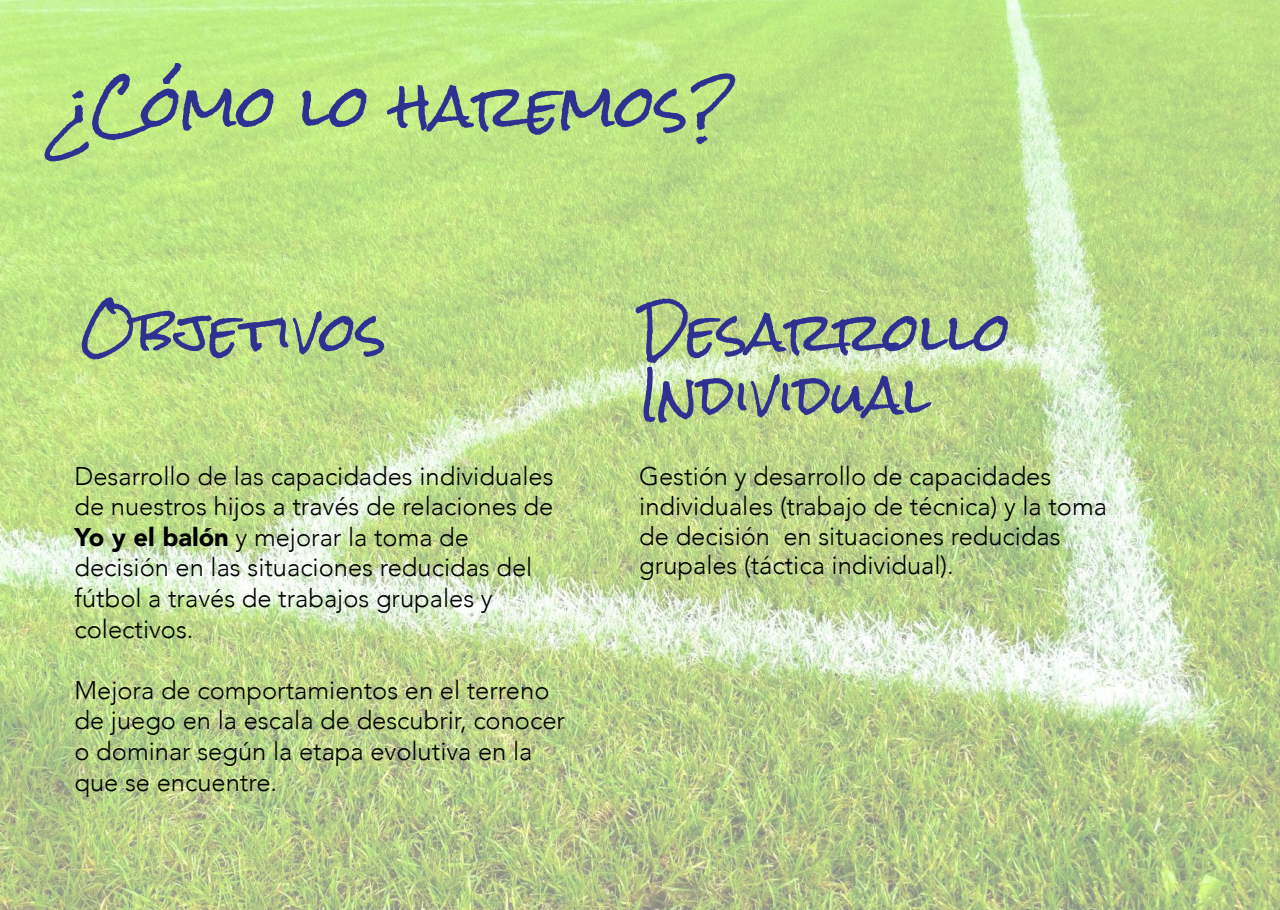
<style>
.page{position:relative;width:1280px;height:910px;background:#fff}
.page>*{position:absolute;margin:0;border:0;box-sizing:border-box;transform-origin:0 0}
.t1{font:57.3px "Rock Salt";color:#2e3192}
.t2{font:52.5px/63px "Rock Salt";color:#2e3192}
.t3{font:300 25.5px/30.6px "Avenir";color:#000}
.s1{font-weight:900}
</style>
<div class="page">
<img style="left:0;top:0;width:1280px;height:910px">
<h1 class="t1" style="left:60px;top:76px;width:676px">¿Cómo lo haremos?</h1>
<h2 class="t2" style="left:79px;top:303px;width:309px">Objetivos</h2>
<p class="t3" style="left:75px;top:460px;width:480px">Desarrollo de las capacidades individuales de nuestros hijos a través de relaciones de <span class="s1">Yo y el balón</span> y mejorar la toma de decisión en las situaciones reducidas del fútbol a través de trabajos grupales y colectivos.</p>
<p class="t3" style="left:75px;top:675px;width:492px">Mejora de comportamientos en el terreno de juego en la escala de descubrir, conocer o dominar según la etapa evolutiva en la que se encuentre.</p>
<h2 class="t2" style="left:640px;top:303px;width:373px">Desarrollo<br>Individual</h2>
<p class="t3" style="left:639px;top:461px;width:469px;line-height:30px">Gestión y desarrollo de capacidades individuales (trabajo de técnica) y la toma de decisión en situaciones reducidas grupales (táctica individual).</p>
</div>
